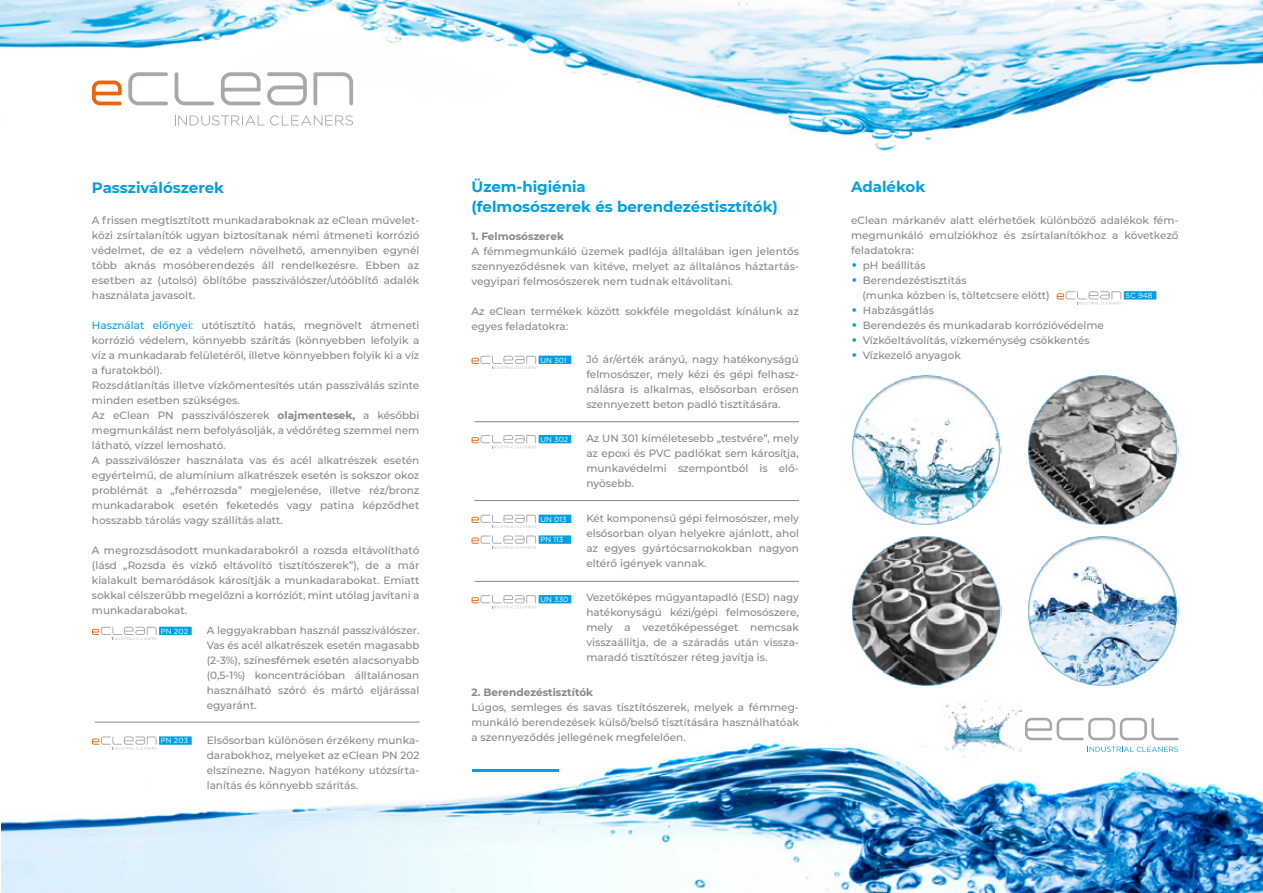
<style>
.page{position:relative;width:1263px;height:893px;background:#fff}
.page>*{position:absolute;margin:0;border:0;box-sizing:border-box;transform-origin:0 0}
.t1{font:700 15px/19.5px "Montserrat";color:#009fe3}
.t2{font:500 10.5px/15px "Montserrat";color:#878787;text-align:justify}
.t3{font:700 10.5px "Montserrat";color:#878787}
.t4{font:7.35px "Gotham";letter-spacing:.005em;color:#fff}
.s1{color:#009fe3}
.s2{font-weight:700}
</style>
<div class="page">
<img style="left:2px;top:422px;width:1261px;height:471px">
<img style="left:0;top:0;width:1263px;height:151px">
<svg style="left:1025px;top:718px;width:153px;height:22px"></svg>
<svg style="left:1087px;top:747px;width:91px;height:5px"></svg>
<img style="left:939px;top:684px;width:82px;height:68px">
<hr style="left:471px;top:769px;width:87px;height:3px;background:#009fe3">
<div style="left:1124px;top:291px;width:32px;height:9px;background:#009fe3"></div>
<svg style="left:1057px;top:291px;width:64px;height:13px"></svg>
<svg style="left:92px;top:81px;width:30px;height:24px"></svg>
<svg style="left:128px;top:72px;width:40px;height:33px"></svg>
<svg style="left:175px;top:72px;width:39px;height:33px"></svg>
<svg style="left:313px;top:72px;width:40px;height:33px"></svg>
<svg style="left:221px;top:72px;width:40px;height:33px"></svg>
<svg style="left:267px;top:72px;width:40px;height:33px"></svg>
<svg style="left:175px;top:115px;width:178px;height:11px"></svg>
<div style="left:159px;top:627px;width:33px;height:8px;background:#009fe3"></div>
<svg style="left:92px;top:627px;width:65px;height:13px"></svg>
<div style="left:159px;top:736px;width:33px;height:9px;background:#009fe3"></div>
<svg style="left:92px;top:736px;width:65px;height:14px"></svg>
<hr style="left:95px;top:722px;width:324px;height:1px;background:#878787">
<div style="left:539px;top:356px;width:32px;height:8px;background:#009fe3"></div>
<svg style="left:471px;top:356px;width:65px;height:13px"></svg>
<div style="left:539px;top:435px;width:32px;height:8px;background:#009fe3"></div>
<svg style="left:471px;top:435px;width:65px;height:13px"></svg>
<div style="left:539px;top:515px;width:32px;height:8px;background:#009fe3"></div>
<svg style="left:471px;top:515px;width:65px;height:13px"></svg>
<div style="left:539px;top:535px;width:32px;height:9px;background:#009fe3"></div>
<svg style="left:471px;top:535px;width:65px;height:14px"></svg>
<div style="left:539px;top:595px;width:32px;height:8px;background:#009fe3"></div>
<svg style="left:471px;top:595px;width:65px;height:13px"></svg>
<hr style="left:474px;top:421px;width:325px;height:1px;background:#878787">
<hr style="left:474px;top:500px;width:325px;height:1px;background:#878787">
<hr style="left:474px;top:581px;width:325px;height:1px;background:#878787">
<img style="left:851px;top:536px;width:151px;height:150px">
<img style="left:1028px;top:375px;width:150px;height:150px">
<img style="left:851px;top:375px;width:151px;height:150px">
<img style="left:1028px;top:536px;width:150px;height:150px">
<h1 class="t1" style="left:92px;top:177px;width:134px">Passziválószerek</h1>
<p class="t2" style="left:92px;top:212px;width:329px">A frissen megtisztított munkadaraboknak az eClean művelet&shy;közi zsírtalanítók ugyan biztosítanak némi átmeneti korrózió védelmet, de ez a védelem növelhető, amennyiben egynél több aknás mosóberendezés áll rendelkezésre. Ebben az esetben az (utolsó) öblítőbe passziválószer/utóöblítő adalék használata javasolt.</p>
<p class="t2" style="left:92px;top:317px;width:329px;text-align:left"><span class="s1">Használat előnyei:</span> utótisztító hatás, megnövelt átmeneti korrózió védelem, könnyebb szárítás (könnyebben lefolyik a víz a munkadarab felületéről, illetve könnyebben folyik ki a víz a furatokból).<br>Rozsdátlanítás illetve vízkőmentesítés után passziválás szinte minden esetben szükséges.<br>Az eClean PN passziválószerek <span class="s2">olajmentesek,</span> a későbbi megmunkálást nem befolyásolják, a védőréteg szemmel nem látható, vízzel lemosható.<br>A passziválószer használata vas és acél alkatrészek esetén egyértelmű, de alumínium alkatrészek esetén is sokszor okoz problémát a „fehérrozsda” megjelenése, illetve réz/bronz munkadarabok esetén feketedés vagy patina képződhet hosszabb tárolás vagy szállítás alatt.</p>
<p class="t2" style="left:92px;top:542px;width:329px">A megrozsdásodott munkadarabokról a rozsda eltávolítható (lásd „Rozsda és vízkő eltávolító tisztítószerek”), de a már kialakult bemaródások károsítják a munkadarabokat. Emiatt sokkal célszerűbb megelőzni a korróziót, mint utólag javítani a munkadarabokat.</p>
<p class="t4" style="left:161px;top:626px;width:29px">PN 202</p>
<p class="t4" style="left:161px;top:736px;width:29px">PN 203</p>
<p class="t2" style="left:207px;top:622px;width:214px">A leggyakrabban használ passziválószer.<br>Vas és acél alkatrészek esetén magasabb (2-3%), színesfémek esetén alacsonyabb (0,5-1%) koncentrációban álltalánosan használható szóró és mártó eljárással egyaránt.</p>
<p class="t2" style="left:207px;top:732px;width:214px">Elsősorban különösen érzékeny munka&shy;darabokhoz, melyeket az eClean PN 202 elszínezne. Nagyon hatékony utózsírta&shy;lanítás és könnyebb szárítás.</p>
<h1 class="t1" style="left:471px;top:176px;width:308px">Üzem-higiénia<br>(felmosószerek és berendezéstisztítók)</h1>
<p class="t3" style="left:471px;top:229px;width:94px">1. Felmosószerek</p>
<p class="t2" style="left:471px;top:244px;width:329px">A fémmegmunkáló üzemek padlója álltalában igen jelentős szennyeződésnek van kitéve, melyet az álltalános háztartás&shy;vegyipari felmosószerek nem tudnak eltávolítani.</p>
<p class="t2" style="left:471px;top:304px;width:329px">Az eClean termékek között sokkféle megoldást kínálunk az egyes feladatokra:</p>
<p class="t4" style="left:540px;top:355px;width:28px">UN 301</p>
<p class="t4" style="left:540px;top:435px;width:29px">UN 302</p>
<p class="t4" style="left:540px;top:514px;width:28px">UN 013</p>
<p class="t4" style="left:540px;top:535px;width:24px">PN 113</p>
<p class="t4" style="left:540px;top:595px;width:30px">UN 330</p>
<p class="t2" style="left:586px;top:351px;width:214px">Jó ár/érték arányú, nagy hatékonyságú felmosószer, mely kézi és gépi felhasz&shy;nálásra is alkalmas, elsősorban erősen szennyezett beton padló tisztítására.</p>
<p class="t2" style="left:586px;top:431px;width:214px">Az UN 301 kíméletesebb „testvére”, mely az epoxi és PVC padlókat sem károsítja, munkavédelmi szempontból is elő&shy;nyösebb.</p>
<p class="t2" style="left:586px;top:510px;width:214px">Két komponensű gépi felmosószer, mely elsősorban olyan helyekre ajánlott, ahol az egyes gyártócsarnokokban nagyon eltérő igények vannak.</p>
<p class="t2" style="left:586px;top:590px;width:214px">Vezetőképes műgyantapadló (ESD) nagy hatékonyságú kézi/gépi felmosószere, mely a vezetőképességet nemcsak visszaállítja, de a száradás után vissza&shy;maradó tisztítószer réteg javítja is.</p>
<p class="t3" style="left:471px;top:684px;width:123px">2. Berendezéstisztítók</p>
<p class="t2" style="left:471px;top:699px;width:329px">Lúgos, semleges és savas tisztítószerek, melyek a fémmeg&shy;munkáló berendezések külső/belső tisztítására használhatóak a szennyeződés jellegének megfelelően.</p>
<h1 class="t1" style="left:851px;top:176px;width:76px">Adalékok</h1>
<p class="t2" style="left:851px;top:212px;width:329px">eClean márkanév alatt elérhetőek különböző adalékok fém-</p>
<p class="t2" style="left:851px;top:227px;width:329px">megmunkáló emulziókhoz és zsírtalanítókhoz a következő</p>
<p class="t2" style="left:851px;top:242px;width:64px">feladatokra:</p>
<p class="t2" style="left:863px;top:257px;width:64px">pH beállítás</p>
<p class="t2" style="left:863px;top:272px;width:105px">Berendezéstisztítás</p>
<p class="t2" style="left:862px;top:287px;width:189px">(munka közben is, töltetcsere elött)</p>
<p class="t2" style="left:863px;top:302px;width:73px">Habzásgátlás</p>
<p class="t2" style="left:863px;top:317px;width:243px">Berendezés és munkadarab korrózióvédelme</p>
<p class="t2" style="left:863px;top:332px;width:228px">Vízkőeltávolítás, vízkeménység csökkentés</p>
<p class="t2" style="left:863px;top:347px;width:100px">Vízkezelő anyagok</p>
<p class="t4" style="left:1125px;top:291px;width:28px">SC 948</p>
</div>
